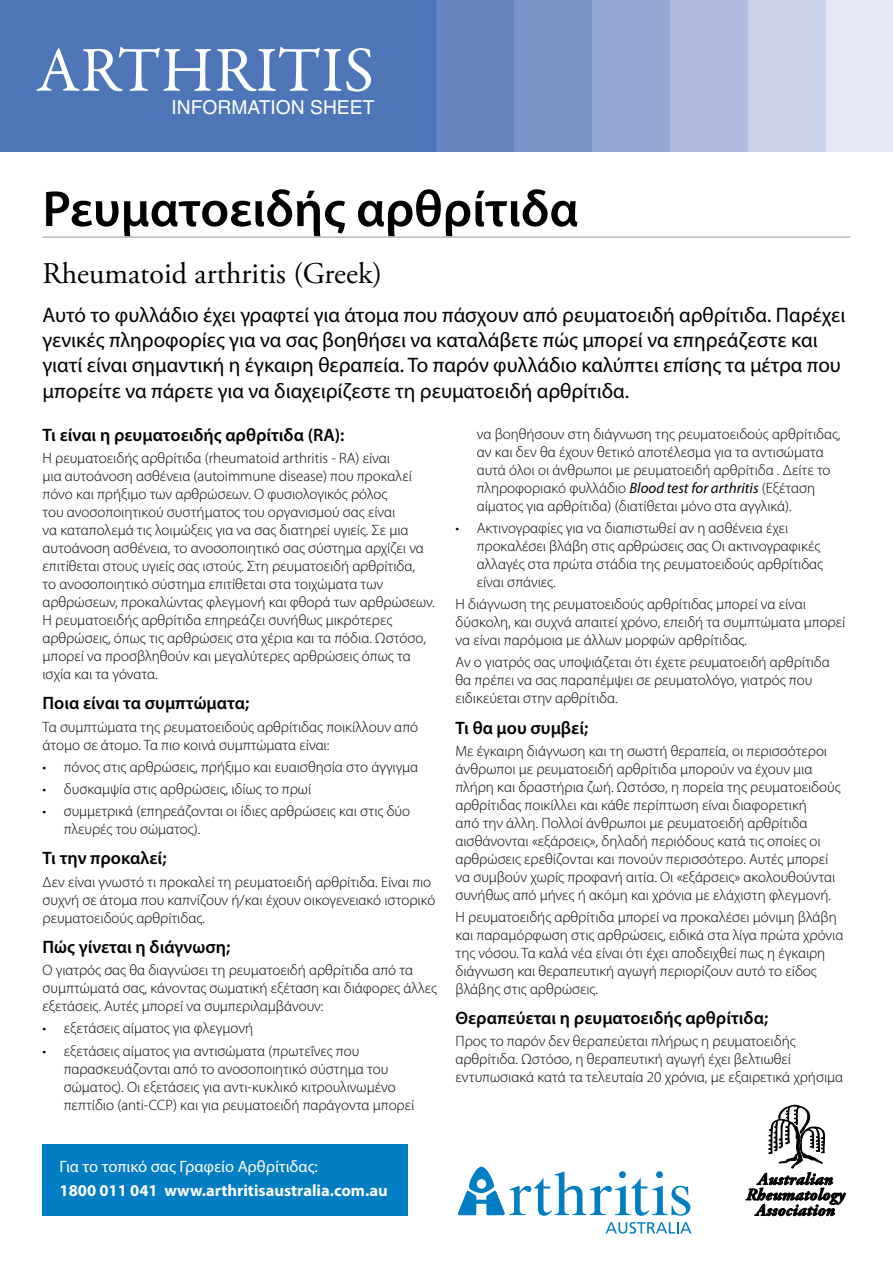
<style>
.page{position:relative;width:893px;height:1263px;background:#fff}
.page>*{position:absolute;margin:0;border:0;box-sizing:border-box;transform-origin:0 0}
.t1{font:64.2px "Garamond Premr Pro";letter-spacing:.01em;color:#fff}
.t2{font:600 51px "Myriad Pro";color:#000}
.t3{font:30px "Adobe Garamond Pro";color:#000}
.t4{font:21px/25.2px "Myriad Pro";color:#000}
.t5{font:19.2px "Helvetica";color:#fff}
.t6{font:600 18px "Myriad Pro";color:#000}
.t7{font:700 16.5px "Myriad Pro";color:#fff}
.t8{font:16.5px "Myriad Pro";color:#fff}
.t9{font:300 15px/18px "Myriad Pro";color:#000}
.s1{font-weight:400;font-style:italic}
</style>
<div class="page">
<hr style="left:43px;top:237px;width:807px;height:1px;background:#939598">
<svg style="left:746px;top:1105px;width:100px;height:111px"></svg>
<div style="left:43px;top:1144px;width:365px;height:71px;background:#007dc3"></div>
<img style="left:0;top:0;width:893px;height:152px">
<svg style="left:458px;top:1167px;width:233px;height:49px"></svg>
<svg style="left:606px;top:1222px;width:85px;height:12px"></svg>
<h1 class="t1" style="left:36px;top:32px;width:339px">ARTHRITIS</h1>
<p class="t5" style="left:171px;top:96px;width:204px">INFORMATION SHEET</p>
<h2 class="t2" style="left:43px;top:181px;width:537px">Ρευματοειδής αρθρίτιδα</h2>
<h3 class="t3" style="left:43px;top:256px;width:341px">Rheumatoid arthritis (Greek)</h3>
<p class="t4" style="left:43px;top:303px;width:804px">Αυτό το φυλλάδιο έχει γραφτεί για άτομα που πάσχουν από ρευματοειδή αρθρίτιδα. Παρέχει γενικές πληροφορίες για να σας βοηθήσει να καταλάβετε πώς μπορεί να επηρεάζεστε και γιατί είναι σημαντική η έγκαιρη θεραπεία. Το παρόν φυλλάδιο καλύπτει επίσης τα μέτρα που μπορείτε να πάρετε για να διαχειρίζεστε τη ρευματοειδή αρθρίτιδα.</p>
<p class="t6" style="left:43px;top:425px;width:303px">Τι είναι η ρευματοειδής αρθρίτιδα (RA):</p>
<p class="t9" style="left:43px;top:449px;width:394px">Η ρευματοειδής αρθρίτιδα (rheumatoid arthritis - RA) είναι<br>μια αυτοάνοση ασθένεια (autoimmune disease) που προκαλεί πόνο και πρήξιμο των αρθρώσεων. Ο φυσιολογικός ρόλος<br>του ανοσοποιητικού συστήματος του οργανισμού σας είναι<br>να καταπολεμά τις λοιμώξεις για να σας διατηρεί υγιείς. Σε μια αυτοάνοση ασθένεια, το ανοσοποιητικό σας σύστημα αρχίζει να επιτίθεται στους υγιείς σας ιστούς. Στη ρευματοειδή αρθρίτιδα,<br>το ανοσοποιητικό σύστημα επιτίθεται στα τοιχώματα των αρθρώσεων, προκαλώντας φλεγμονή και φθορά των αρθρώσεων.<br>Η ρευματοειδής αρθρίτιδα επηρεάζει συνήθως μικρότερες αρθρώσεις, όπως τις αρθρώσεις στα χέρια και τα πόδια. Ωστόσο, μπορεί να προσβληθούν και μεγαλύτερες αρθρώσεις όπως τα ισχία και τα γόνατα.</p>
<p class="t6" style="left:43px;top:693px;width:208px">Ποια είναι τα συμπτώματα;</p>
<p class="t9" style="left:43px;top:718px;width:377px">Τα συμπτώματα της ρευματοειδούς αρθρίτιδας ποικίλλουν από άτομο σε άτομο. Τα πιο κοινά συμπτώματα είναι:</p>
<p class="t9" style="left:43px;top:758px;width:377px">• πόνος στις αρθρώσεις, πρήξιμο και ευαισθησία στο άγγιγμα</p>
<p class="t9" style="left:43px;top:780px;width:270px">• δυσκαμψία στις αρθρώσεις, ιδίως το πρωί</p>
<p class="t9" style="left:64px;top:802px;width:348px;text-indent:-21px">• συμμετρικά (επηρεάζονται οι ίδιες αρθρώσεις και στις δύο πλευρές του σώματος).</p>
<p class="t6" style="left:43px;top:848px;width:126px">Τι την προκαλεί;</p>
<p class="t9" style="left:43px;top:873px;width:394px">Δεν είναι γνωστό τι προκαλεί τη ρευματοειδή αρθρίτιδα. Είναι πιο συχνή σε άτομα που καπνίζουν ή/και έχουν οικογενειακό ιστορικό ρευματοειδούς αρθρίτιδας.</p>
<p class="t6" style="left:43px;top:937px;width:189px">Πώς γίνεται η διάγνωση;</p>
<p class="t9" style="left:43px;top:961px;width:396px">Ο γιατρός σας θα διαγνώσει τη ρευματοειδή αρθρίτιδα από τα συμπτώματά σας, κάνοντας σωματική εξέταση και διάφορες άλλες εξετάσεις. Αυτές μπορεί να συμπεριλαμβάνουν:</p>
<p class="t9" style="left:43px;top:1019px;width:212px">• εξετάσεις αίματος για φλεγμονή</p>
<p class="t9" style="left:64px;top:1042px;width:352px;text-indent:-21px">• εξετάσεις αίματος για αντισώματα (πρωτεΐνες που παρασκευάζονται από το ανοσοποιητικό σύστημα του σώματος). Οι εξετάσεις για αντι-κυκλικό κιτρουλινωμένο πεπτίδιο (anti-CCP) και για ρευματοειδή παράγοντα μπορεί</p>
<p class="t9" style="left:477px;top:425px;width:365px">να βοηθήσουν στη διάγνωση της ρευματοειδούς αρθρίτιδας, αν και δεν θα έχουν θετικό αποτέλεσμα για τα αντισώματα αυτά όλοι οι άνθρωποι με ρευματοειδή αρθρίτιδα . Δείτε το πληροφοριακό φυλλάδιο <span class="s1">Blood test for arthritis</span> (Εξέταση αίματος για αρθρίτιδα) (διατίθεται μόνο στα αγγλικά).</p>
<p class="t9" style="left:477px;top:519px;width:348px;text-indent:-21px">• Ακτινογραφίες για να διαπιστωθεί αν η ασθένεια έχει προκαλέσει βλάβη στις αρθρώσεις σας Οι ακτινογραφικές αλλαγές στα πρώτα στάδια της ρευματοειδούς αρθρίτιδας είναι σπάνιες.</p>
<p class="t9" style="left:455px;top:595px;width:391px">Η διάγνωση της ρευματοειδούς αρθρίτιδας μπορεί να είναι δύσκολη, και συχνά απαιτεί χρόνο, επειδή τα συμπτώματα μπορεί να είναι παρόμοια με άλλων μορφών αρθρίτιδας.</p>
<p class="t9" style="left:455px;top:654px;width:376px">Αν ο γιατρός σας υποψιάζεται ότι έχετε ρευματοειδή αρθρίτιδα θα πρέπει να σας παραπέμψει σε ρευματολόγο, γιατρός που ειδικεύεται στην αρθρίτιδα.</p>
<p class="t6" style="left:455px;top:717px;width:134px">Τι θα μου συμβεί;</p>
<p class="t9" style="left:455px;top:742px;width:387px">Με έγκαιρη διάγνωση και τη σωστή θεραπεία, οι περισσότεροι άνθρωποι με ρευματοειδή αρθρίτιδα μπορούν να έχουν μια πλήρη και δραστήρια ζωή. Ωστόσο, η πορεία της ρευματοειδούς αρθρίτιδας ποικίλλει και κάθε περίπτωση είναι διαφορετική<br>από την άλλη. Πολλοί άνθρωποι με ρευματοειδή αρθρίτιδα αισθάνονται «εξάρσεις», δηλαδή περιόδους κατά τις οποίες οι αρθρώσεις ερεθίζονται και πονούν περισσότερο. Αυτές μπορεί να συμβούν χωρίς προφανή αιτία. Οι «εξάρσεις» ακολουθούνται συνήθως από μήνες ή ακόμη και χρόνια με ελάχιστη φλεγμονή.</p>
<p class="t9" style="left:455px;top:908px;width:389px">Η ρευματοειδής αρθρίτιδα μπορεί να προκαλέσει μόνιμη βλάβη και παραμόρφωση στις αρθρώσεις, ειδικά στα λίγα πρώτα χρόνια της νόσου. Τα καλά νέα είναι ότι έχει αποδειχθεί πως η έγκαιρη διάγνωση και θεραπευτική αγωγή περιορίζουν αυτό το είδος βλάβης στις αρθρώσεις.</p>
<p class="t6" style="left:455px;top:1008px;width:314px">Θεραπεύεται η ρευματοειδής αρθρίτιδα;</p>
<p class="t9" style="left:455px;top:1033px;width:389px">Προς το παρόν δεν θεραπεύεται πλήρως η ρευματοειδής αρθρίτιδα. Ωστόσο, η θεραπευτική αγωγή έχει βελτιωθεί εντυπωσιακά κατά τα τελευταία 20 χρόνια, με εξαιρετικά χρήσιμα</p>
<p class="t8" style="left:60px;top:1157px;width:260px">Για το τοπικό σας Γραφείο Αρθρίτιδας:</p>
<p class="t7" style="left:60px;top:1181px;width:330px">1800 011 041 www.arthritisaustralia.com.au</p>
</div>
